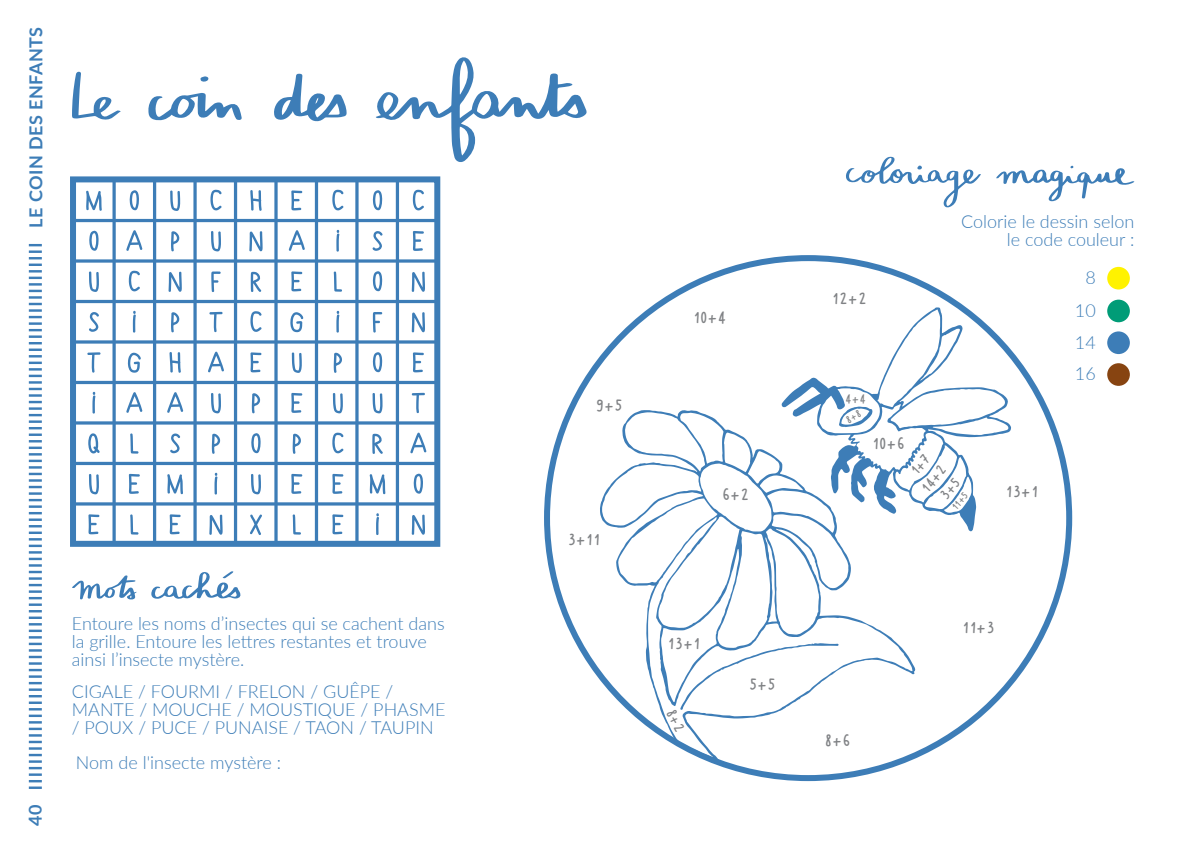
<style>
.page{position:relative;width:1191px;height:851px;background:#fff}
.page>*{position:absolute;margin:0;border:0;box-sizing:border-box;transform-origin:0 0}
.t1{font:300 18px/18px "Lato";color:#3d7db7}
.t2{font:700 18px "Lato";letter-spacing:.025em;color:#3d7db7}
.t3{font:16px "luni 01";color:#808285}
.t4{font:14px "luni 01";color:#808285}
.t5{font:12px "luni 01";color:#808285}
.t6{font:10px "luni 01";color:#808285}
</style>
<div class="page">
<svg style="left:600px;top:410px;width:315px;height:350px"></svg>
<svg style="left:781px;top:307px;width:230px;height:224px"></svg>
<svg style="left:72px;top:575px;width:65px;height:24px"></svg>
<svg style="left:151px;top:571px;width:90px;height:28px"></svg>
<svg style="left:846px;top:156px;width:135px;height:52px"></svg>
<svg style="left:996px;top:166px;width:138px;height:35px"></svg>
<div style="left:1106px;top:266px;width:24px;height:24px;background:#fff200;border-radius:50%"></div>
<div style="left:1105px;top:265px;width:26px;height:26px;border:2px solid #fff;border-radius:50%"></div>
<div style="left:1106px;top:298px;width:24px;height:25px;background:#009c77;border-radius:50%"></div>
<div style="left:1105px;top:297px;width:26px;height:27px;border:2px solid #fff;border-radius:50%"></div>
<div style="left:1106px;top:330px;width:24px;height:25px;background:#3d7db7;border-radius:50%"></div>
<div style="left:1105px;top:329px;width:26px;height:27px;border:2px solid #fff;border-radius:50%"></div>
<div style="left:1106px;top:362px;width:24px;height:25px;background:#874411;border-radius:50%"></div>
<div style="left:1105px;top:361px;width:26px;height:27px;border:2px solid #fff;border-radius:50%"></div>
<svg style="left:376px;top:57px;width:211px;height:105px"></svg>
<svg style="left:274px;top:73px;width:73px;height:49px"></svg>
<svg style="left:148px;top:93px;width:94px;height:27px"></svg>
<svg style="left:72px;top:71px;width:49px;height:49px"></svg>
<svg style="left:200px;top:76px;width:9px;height:6px"></svg>
<svg style="left:77px;top:183px;width:356px;height:356px"></svg>
<svg style="left:86px;top:191px;width:16px;height:20px"></svg>
<svg style="left:130px;top:190px;width:9px;height:20px"></svg>
<svg style="left:170px;top:190px;width:10px;height:21px"></svg>
<svg style="left:210px;top:190px;width:11px;height:20px"></svg>
<svg style="left:250px;top:190px;width:12px;height:21px"></svg>
<svg style="left:291px;top:190px;width:11px;height:20px"></svg>
<svg style="left:332px;top:190px;width:11px;height:20px"></svg>
<svg style="left:373px;top:190px;width:9px;height:20px"></svg>
<svg style="left:413px;top:190px;width:11px;height:20px"></svg>
<svg style="left:89px;top:231px;width:10px;height:20px"></svg>
<svg style="left:126px;top:230px;width:16px;height:21px"></svg>
<svg style="left:171px;top:231px;width:8px;height:20px"></svg>
<svg style="left:211px;top:231px;width:10px;height:20px"></svg>
<svg style="left:249px;top:231px;width:14px;height:20px"></svg>
<svg style="left:289px;top:230px;width:16px;height:21px"></svg>
<svg style="left:336px;top:230px;width:3px;height:21px"></svg>
<svg style="left:372px;top:231px;width:10px;height:20px"></svg>
<svg style="left:413px;top:231px;width:11px;height:20px"></svg>
<svg style="left:89px;top:271px;width:10px;height:21px"></svg>
<svg style="left:129px;top:271px;width:11px;height:20px"></svg>
<svg style="left:168px;top:272px;width:14px;height:20px"></svg>
<svg style="left:211px;top:271px;width:10px;height:21px"></svg>
<svg style="left:251px;top:272px;width:10px;height:20px"></svg>
<svg style="left:291px;top:271px;width:11px;height:20px"></svg>
<svg style="left:334px;top:271px;width:8px;height:20px"></svg>
<svg style="left:373px;top:271px;width:9px;height:20px"></svg>
<svg style="left:412px;top:272px;width:13px;height:20px"></svg>
<svg style="left:89px;top:312px;width:10px;height:20px"></svg>
<svg style="left:133px;top:311px;width:3px;height:21px"></svg>
<svg style="left:171px;top:312px;width:8px;height:20px"></svg>
<svg style="left:209px;top:312px;width:13px;height:20px"></svg>
<svg style="left:250px;top:311px;width:11px;height:21px"></svg>
<svg style="left:290px;top:312px;width:13px;height:20px"></svg>
<svg style="left:336px;top:311px;width:3px;height:21px"></svg>
<svg style="left:373px;top:312px;width:9px;height:20px"></svg>
<svg style="left:412px;top:312px;width:13px;height:20px"></svg>
<svg style="left:87px;top:352px;width:13px;height:20px"></svg>
<svg style="left:128px;top:352px;width:13px;height:21px"></svg>
<svg style="left:169px;top:352px;width:12px;height:21px"></svg>
<svg style="left:208px;top:351px;width:16px;height:21px"></svg>
<svg style="left:250px;top:352px;width:11px;height:20px"></svg>
<svg style="left:292px;top:352px;width:10px;height:21px"></svg>
<svg style="left:334px;top:352px;width:8px;height:21px"></svg>
<svg style="left:373px;top:352px;width:9px;height:20px"></svg>
<svg style="left:413px;top:352px;width:11px;height:20px"></svg>
<svg style="left:92px;top:392px;width:3px;height:21px"></svg>
<svg style="left:126px;top:392px;width:16px;height:21px"></svg>
<svg style="left:167px;top:392px;width:16px;height:21px"></svg>
<svg style="left:211px;top:393px;width:10px;height:20px"></svg>
<svg style="left:252px;top:393px;width:8px;height:20px"></svg>
<svg style="left:291px;top:393px;width:11px;height:20px"></svg>
<svg style="left:333px;top:393px;width:10px;height:20px"></svg>
<svg style="left:372px;top:393px;width:10px;height:20px"></svg>
<svg style="left:412px;top:393px;width:13px;height:20px"></svg>
<svg style="left:88px;top:433px;width:12px;height:20px"></svg>
<svg style="left:130px;top:433px;width:8px;height:20px"></svg>
<svg style="left:170px;top:433px;width:10px;height:20px"></svg>
<svg style="left:212px;top:433px;width:8px;height:21px"></svg>
<svg style="left:251px;top:433px;width:10px;height:20px"></svg>
<svg style="left:293px;top:433px;width:8px;height:21px"></svg>
<svg style="left:332px;top:432px;width:11px;height:21px"></svg>
<svg style="left:372px;top:433px;width:11px;height:21px"></svg>
<svg style="left:410px;top:432px;width:16px;height:21px"></svg>
<svg style="left:89px;top:474px;width:10px;height:20px"></svg>
<svg style="left:129px;top:474px;width:11px;height:20px"></svg>
<svg style="left:167px;top:474px;width:16px;height:20px"></svg>
<svg style="left:214px;top:472px;width:3px;height:22px"></svg>
<svg style="left:251px;top:474px;width:10px;height:20px"></svg>
<svg style="left:291px;top:474px;width:11px;height:20px"></svg>
<svg style="left:332px;top:474px;width:11px;height:20px"></svg>
<svg style="left:370px;top:474px;width:15px;height:20px"></svg>
<svg style="left:414px;top:473px;width:9px;height:20px"></svg>
<svg style="left:88px;top:514px;width:11px;height:20px"></svg>
<svg style="left:130px;top:514px;width:8px;height:20px"></svg>
<svg style="left:170px;top:514px;width:11px;height:20px"></svg>
<svg style="left:209px;top:514px;width:14px;height:20px"></svg>
<svg style="left:250px;top:514px;width:12px;height:21px"></svg>
<svg style="left:293px;top:514px;width:8px;height:20px"></svg>
<svg style="left:332px;top:514px;width:11px;height:20px"></svg>
<svg style="left:376px;top:513px;width:3px;height:22px"></svg>
<svg style="left:412px;top:514px;width:13px;height:20px"></svg>
<div style="left:70px;top:176px;width:370px;height:370px;border:6px solid #3d7db7"></div>
<svg style="left:29px;top:244px;width:13px;height:544px"></svg>
<svg style="left:666px;top:643px;width:172px;height:89px"></svg>
<svg style="left:911px;top:453px;width:19px;height:22px"></svg>
<svg style="left:939px;top:477px;width:21px;height:23px"></svg>
<svg style="left:838px;top:406px;width:34px;height:21px"></svg>
<p class="t2" style="left:23px;top:227px;width:202px;rotate:-90deg">LE COIN DES ENFANTS</p>
<p class="t2" style="left:22px;top:826px;width:23px;rotate:-90deg">40</p>
<p class="t1" style="left:72px;top:614px;width:374px">Entoure les noms d’insectes qui se cachent dans la grille. Entoure les lettres restantes et trouve ainsi l’insecte mystère.</p>
<p class="t1" style="left:72px;top:681px;width:375px">CIGALE / FOURMI / FRELON / GUÊPE /<br>MANTE / MOUCHE / MOUSTIQUE / PHASME / POUX / PUCE / PUNAISE / TAON / TAUPIN</p>
<p class="t1" style="left:76px;top:752px;width:207px">Nom de l'insecte mystère :</p>
<p class="t3" style="left:595px;top:395px;width:29px">9+5</p>
<p class="t3" style="left:567px;top:530px;width:34px">3+11</p>
<p class="t3" style="left:692px;top:308px;width:35px">10+4</p>
<p class="t3" style="left:721px;top:484px;width:29px">6+2</p>
<p class="t3" style="left:667px;top:633px;width:34px">13+1</p>
<p class="t3" style="left:748px;top:674px;width:29px">5+5</p>
<p class="t3" style="left:831px;top:289px;width:37px">12+2</p>
<p class="t5" style="left:845px;top:392px;width:23px">4+4</p>
<p class="t3" style="left:871px;top:434px;width:35px">10+6</p>
<p class="t1" style="left:961px;top:212px;width:175px;text-align:right">Colorie le dessin selon le code couleur :</p>
<p class="t1" style="left:1075px;top:261px;width:22px;line-height:32px;text-align:center">8<br>10<br>14<br>16</p>
<p class="t4" style="left:917px;top:485px;width:32px;rotate:-50deg">14+2</p>
<p class="t6" style="left:948px;top:505px;width:22px;rotate:-50deg">11+5</p>
<p class="t3" style="left:1005px;top:482px;width:34px">13+1</p>
<p class="t3" style="left:824px;top:730px;width:28px">8+6</p>
<p class="t3" style="left:962px;top:617px;width:34px">11+3</p>
</div>
